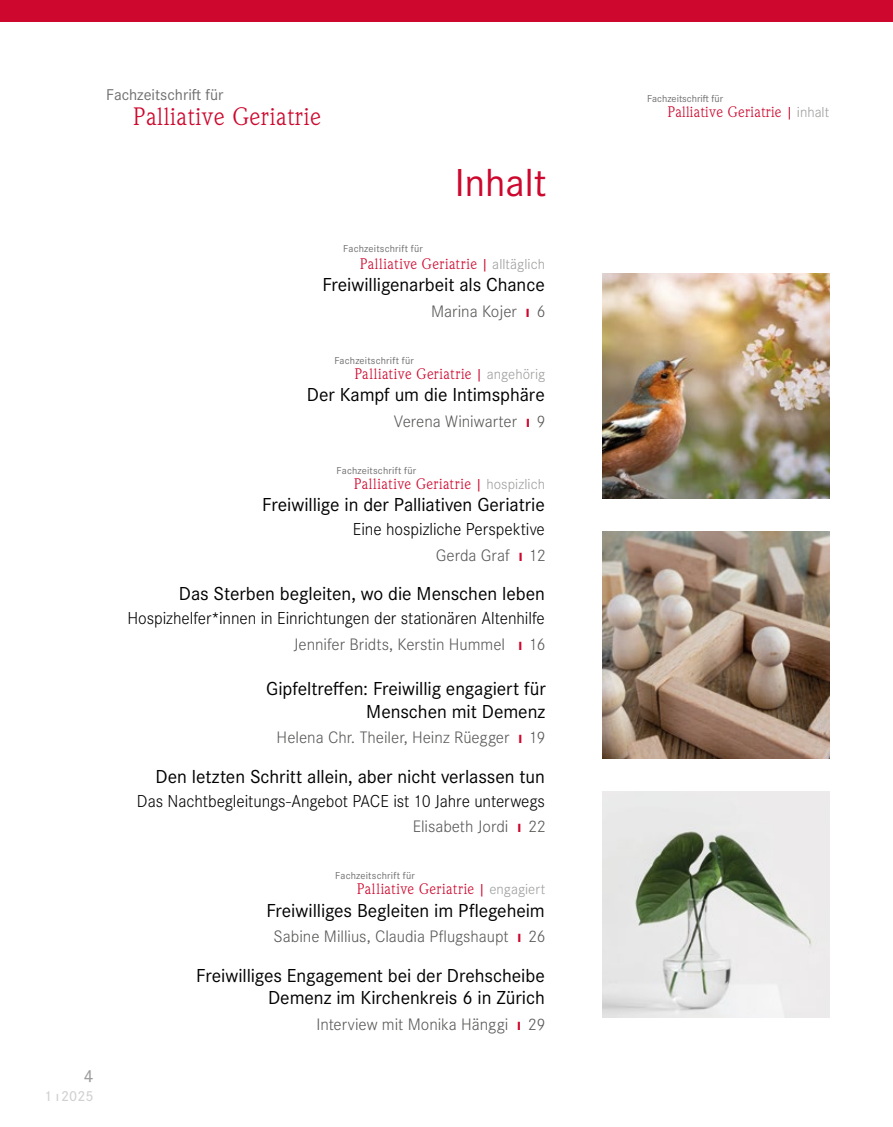
<style>
.page{position:relative;width:893px;height:1127px;background:#fff}
.page>*{position:absolute;margin:0;border:0;box-sizing:border-box;transform-origin:0 0}
.t1{font:40.5px "Corporate S Pro";color:#cd072d}
.t2{font:24.75px "Weidemann Std";letter-spacing:.02em;color:#cd072d}
.t3{font:19.5px/22.5px "Corporate S Pro";letter-spacing:-.005em;color:#000;text-align:right}
.t4{font:300 18px "Corporate S Pro";letter-spacing:-.005em;color:#000}
.t5{font:500 18px "Corporate S Pro";color:#9d9d9c}
.t6{font:300 17.25px "Corporate S Pro";color:#575756}
.t7{font:16.2px "Corporate S Pro";color:#706f6f}
.t8{font:15px "Weidemann Std";letter-spacing:.025em;color:#cd072d}
.t9{font:500 15px "Corporate S Pro";color:#d0d0d0}
.t10{font:10.5px "Corporate S Pro";letter-spacing:.015em;color:#706f6f}
.s1{font-family:"Corporate S Pro"}
.s2{font-family:"Corporate S Pro";font-weight:300;color:#9d9d9c}
.s3{font-weight:700;color:#cd072d}
.s4{font-size:15px;color:#fff}
</style>
<div class="page">
<div style="left:0;top:0;width:893px;height:21px;background:#cd072d"></div>
<img style="left:602px;top:273px;width:227px;height:226px">
<img style="left:602px;top:791px;width:227px;height:227px">
<img style="left:602px;top:531px;width:227px;height:227px">
<p class="t7" style="left:106px;top:83px;width:119px">Fachzeitschrift für</p>
<p class="t2" style="left:133px;top:102px;width:190px">Palliative Geriatrie</p>
<h1 class="t1" style="left:455px;top:153px;width:93px">Inhalt</h1>
<p class="t5" style="left:84px;top:1062px;width:11px">4</p>
<p class="t9" style="left:44px;top:1085px;width:51px">1 ı 2025</p>
<p class="t10" style="left:343px;top:241px;width:81px">Fachzeitschrift für</p>
<p class="t8" style="left:360px;top:255px;width:187px">Palliative Geriatrie <span class="s1">|</span> <span class="s2">alltäglich</span></p>
<p class="t3" style="left:322px;top:272px;width:224px">Freiwilligenarbeit als Chance</p>
<p class="t6" style="left:431px;top:299px;width:116px">Marina Kojer <span class="s3">ı</span> 6</p>
<p class="t10" style="left:316px;top:353px;width:100px"><span class="s4">|</span> Fachzeitschrift für</p>
<p class="t8" style="left:354px;top:365px;width:192px">Palliative Geriatrie <span class="s1">|</span> <span class="s2">angehörig</span></p>
<p class="t3" style="left:307px;top:382px;width:239px">Der Kampf um die Intimsphäre</p>
<p class="t6" style="left:394px;top:409px;width:153px">Verena Winiwarter <span class="s3">ı</span> 9</p>
<p class="t10" style="left:337px;top:463px;width:81px">Fachzeitschrift für</p>
<p class="t8" style="left:354px;top:475px;width:193px">Palliative Geriatrie <span class="s1">|</span> <span class="s2">hospizlich</span></p>
<p class="t3" style="left:262px;top:492px;width:284px">Freiwillige in der Palliativen Geriatrie</p>
<p class="t4" style="left:353px;top:517px;width:193px">Eine hospizliche Perspektive</p>
<p class="t6" style="left:436px;top:543px;width:111px">Gerda Graf <span class="s3">ı</span> 12</p>
<p class="t3" style="left:179px;top:581px;width:368px">Das Sterben begleiten, wo die Menschen leben</p>
<p class="t4" style="left:127px;top:606px;width:419px">Hospizhelfer*innen in Einrichtungen der stationären Altenhilfe</p>
<p class="t6" style="left:294px;top:632px;width:253px">Jennifer Bridts, Kerstin Hummel <span class="s3">ı</span> 16</p>
<p class="t3" style="left:266px;top:676px;width:281px">Gipfeltreffen: Freiwillig engagiert für<br>Menschen mit Demenz</p>
<p class="t6" style="left:277px;top:725px;width:271px">Helena Chr. Theiler, Heinz Rüegger <span class="s3">ı</span> 19</p>
<p class="t3" style="left:156px;top:763px;width:391px">Den letzten Schritt allein, aber nicht verlassen tun</p>
<p class="t4" style="left:137px;top:788px;width:409px">Das Nachtbegleitungs-Angebot PACE ist 10 Jahre unterwegs</p>
<p class="t6" style="left:413px;top:814px;width:134px">Elisabeth Jordi <span class="s3">ı</span> 22</p>
<p class="t10" style="left:335px;top:868px;width:81px">Fachzeitschrift für</p>
<p class="t8" style="left:357px;top:880px;width:190px">Palliative Geriatrie <span class="s1">|</span> <span class="s2">engagiert</span></p>
<p class="t3" style="left:266px;top:897px;width:280px">Freiwilliges Begleiten im Pflegeheim</p>
<p class="t6" style="left:274px;top:924px;width:273px">Sabine Millius, Claudia Pflugshaupt <span class="s3">ı</span> 26</p>
<p class="t3" style="left:196px;top:962px;width:350px">Freiwilliges Engagement bei der Drehscheibe<br>Demenz im Kirchenkreis 6 in Zürich</p>
<p class="t6" style="left:316px;top:1012px;width:231px">Interview mit Monika Hänggi <span class="s3">ı</span> 29</p>
<p class="t10" style="left:647px;top:91px;width:77px">Fachzeitschrift für</p>
<p class="t8" style="left:667px;top:103px;width:163px">Palliative Geriatrie <span class="s1">|</span> <span class="s2">inhalt</span></p>
</div>
